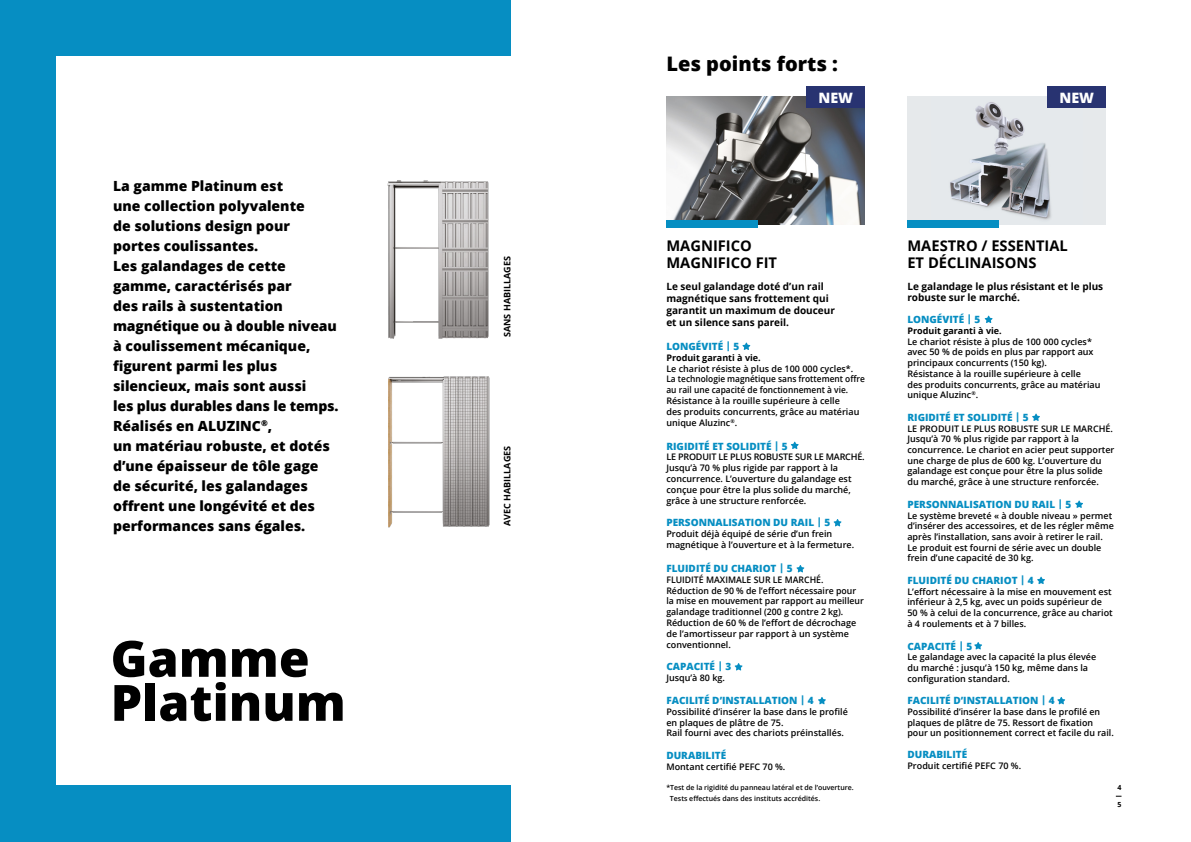
<style>
.page{position:relative;width:1191px;height:842px;background:#fff}
.page>*{position:absolute;margin:0;border:0;box-sizing:border-box;transform-origin:0 0}
.t1{font:800 50px/44px "Open Sans";color:#000}
.t2{font:800 20px "Open Sans";color:#000}
.t3{font:700 14.7px/17px "Open Sans";color:#000}
.t4{font:800 14.3px "Open Sans";color:#fff}
.t5{font:800 14px/20px "Open Sans";color:#000}
.t6{font:800 10px "Open Sans";color:#068ec2}
.t7{font:700 10px/12px "Open Sans";color:#000}
.t8{font:600 9px/10.7px "Open Sans";color:#000}
.t9{font:700 9px "Open Sans";color:#000}
.t10{font:600 7px "Open Sans";color:#000}
.t11{font:700 7px "Open Sans";color:#000}
</style>
<div class="page">
<div style="left:0;top:0;width:510px;height:842px;background:#068ec2"></div>
<div style="left:57px;top:57px;width:479px;height:728px;background:#fff"></div>
<img style="left:388px;top:376px;width:102px;height:152px">
<img style="left:387px;top:180px;width:102px;height:159px">
<img style="left:666px;top:96px;width:199px;height:128px">
<div style="left:666px;top:221px;width:92px;height:7px;background:#068ec2"></div>
<div style="left:907px;top:96px;width:199px;height:128px;background:#e6e9eb"></div>
<img style="left:931px;top:102px;width:120px;height:119px">
<div style="left:907px;top:221px;width:92px;height:7px;background:#068ec2"></div>
<div style="left:806px;top:87px;width:59px;height:21px;background:#283371"></div>
<div style="left:1047px;top:87px;width:59px;height:21px;background:#283371"></div>
<svg style="left:742px;top:343px;width:8px;height:7px"></svg>
<svg style="left:984px;top:316px;width:8px;height:7px"></svg>
<svg style="left:1032px;top:414px;width:8px;height:7px"></svg>
<svg style="left:1075px;top:500px;width:8px;height:8px"></svg>
<svg style="left:1037px;top:577px;width:8px;height:7px"></svg>
<svg style="left:974px;top:642px;width:8px;height:7px"></svg>
<svg style="left:1057px;top:697px;width:8px;height:7px"></svg>
<svg style="left:791px;top:442px;width:7px;height:7px"></svg>
<svg style="left:833px;top:519px;width:8px;height:7px"></svg>
<svg style="left:796px;top:565px;width:8px;height:7px"></svg>
<svg style="left:734px;top:663px;width:8px;height:7px"></svg>
<svg style="left:818px;top:697px;width:8px;height:7px"></svg>
<p class="t5" style="left:113px;top:175px;width:227px">La gamme Platinum est<br>une collection polyvalente<br>de solutions design pour portes coulissantes.<br>Les galandages de cette gamme, caractérisés par<br>des rails à sustentation magnétique ou à double niveau à coulissement mécanique, figurent parmi les plus silencieux, mais sont aussi<br>les plus durables dans le temps.<br>Réalisés en ALUZINC<sup>®</sup>,<br>un matériau robuste, et dotés d’une épaisseur de tôle gage de sécurité, les galandages offrent une longévité et des performances sans égales.</p>
<h1 class="t1" style="left:111px;top:634px;width:237px">Gamme<br>Platinum</h1>
<p class="t9" style="left:501px;top:337px;width:82px;rotate:-90deg">SANS HABILLAGES</p>
<p class="t9" style="left:501px;top:526px;width:82px;rotate:-90deg">AVEC HABILLAGES</p>
<h2 class="t2" style="left:666px;top:48px;width:173px">Les points forts :</h2>
<h3 class="t4" style="left:818px;top:86px;width:36px">NEW</h3>
<h3 class="t4" style="left:1059px;top:86px;width:36px">NEW</h3>
<h3 class="t3" style="left:666px;top:237px;width:112px">MAGNIFICO<br>MAGNIFICO FIT</h3>
<p class="t7" style="left:666px;top:280px;width:170px">Le seul galandage doté d’un rail magnétique sans frottement qui garantit un maximum de douceur et un silence sans pareil.</p>
<p class="t6" style="left:666px;top:339px;width:74px">LONGÉVITÉ | 5</p>
<p class="t9" style="left:666px;top:351px;width:96px">Produit garanti à vie.</p>
<p class="t8" style="left:666px;top:363px;width:200px">Le chariot résiste à plus de 100 000 cycles*.<br>La technologie magnétique sans frottement offre au rail une capacité de fonctionnement à vie.<br>Résistance à la rouille supérieure à celle<br>des produits concurrents, grâce au matériau unique Aluzinc<sup>®</sup>.</p>
<p class="t6" style="left:666px;top:438px;width:123px">RIGIDITÉ ET SOLIDITÉ | 5</p>
<p class="t8" style="left:666px;top:451px;width:200px">LE PRODUIT LE PLUS ROBUSTE SUR LE MARCHÉ.<br>Jusqu’à 70 % plus rigide par rapport à la concurrence. L’ouverture du galandage est conçue pour être la plus solide du marché, grâce à une structure renforcée.</p>
<p class="t6" style="left:666px;top:515px;width:165px">PERSONNALISATION DU RAIL | 5</p>
<p class="t8" style="left:666px;top:528px;width:189px">Produit déjà équipé de série d’un frein magnétique à l’ouverture et à la fermeture.</p>
<p class="t6" style="left:666px;top:561px;width:128px">FLUIDITÉ DU CHARIOT | 5</p>
<p class="t8" style="left:666px;top:574px;width:199px">FLUIDITÉ MAXIMALE SUR LE MARCHÉ.<br>Réduction de 90 % de l’effort nécessaire pour la mise en mouvement par rapport au meilleur galandage traditionnel (200 g contre 2 kg).<br>Réduction de 60 % de l’effort de décrochage de l’amortisseur par rapport à un système conventionnel.</p>
<p class="t6" style="left:666px;top:659px;width:66px">CAPACITÉ | 3</p>
<p class="t8" style="left:666px;top:672px;width:60px">Jusqu’à 80 kg.</p>
<p class="t6" style="left:666px;top:693px;width:149px">FACILITÉ D’INSTALLATION | 4</p>
<p class="t8" style="left:666px;top:706px;width:183px">Possibilité d’insérer la base dans le profilé en plaques de plâtre de 75.<br>Rail fourni avec des chariots préinstallés.</p>
<p class="t6" style="left:666px;top:748px;width:61px">DURABILITÉ</p>
<p class="t8" style="left:666px;top:761px;width:120px">Montant certifié PEFC 70 %.</p>
<p class="t10" style="left:666px;top:783px;width:189px">*Test de la rigidité du panneau latéral et de l’ouverture.</p>
<p class="t10" style="left:670px;top:794px;width:152px">Tests effectués dans des instituts accrédités.</p>
<h3 class="t3" style="left:907px;top:237px;width:162px">MAESTRO / ESSENTIAL<br>ET DÉCLINAISONS</h3>
<p class="t7" style="left:907px;top:281px;width:197px;line-height:10.7px">Le galandage le plus résistant et le plus robuste sur le marché.</p>
<p class="t6" style="left:907px;top:312px;width:74px">LONGÉVITÉ | 5</p>
<p class="t9" style="left:907px;top:324px;width:96px">Produit garanti à vie.</p>
<p class="t8" style="left:907px;top:336px;width:194px">Le chariot résiste à plus de 100 000 cycles* avec 50 % de poids en plus par rapport aux principaux concurrents (150 kg).<br>Résistance à la rouille supérieure à celle<br>des produits concurrents, grâce au matériau unique Aluzinc<sup>®</sup>.</p>
<p class="t6" style="left:907px;top:410px;width:123px">RIGIDITÉ ET SOLIDITÉ | 5</p>
<p class="t8" style="left:907px;top:423px;width:209px">LE PRODUIT LE PLUS ROBUSTE SUR LE MARCHÉ.<br>Jusqu’à 70 % plus rigide par rapport à la concurrence. Le chariot en acier peut supporter une charge de plus de 600 kg. L’ouverture du galandage est conçue pour être la plus solide du marché, grâce à une structure renforcée.</p>
<p class="t6" style="left:907px;top:497px;width:165px">PERSONNALISATION DU RAIL | 5</p>
<p class="t8" style="left:907px;top:510px;width:208px">Le système breveté « à double niveau » permet d’insérer des accessoires, et de les régler même après l’installation, sans avoir à retirer le rail.<br>Le produit est fourni de série avec un double frein d’une capacité de 30 kg.</p>
<p class="t6" style="left:907px;top:573px;width:128px">FLUIDITÉ DU CHARIOT | 4</p>
<p class="t8" style="left:907px;top:586px;width:207px">L’effort nécessaire à la mise en mouvement est inférieur à 2,5 kg, avec un poids supérieur de 50 % à celui de la concurrence, grâce au chariot à 4 roulements et à 7 billes.</p>
<p class="t6" style="left:907px;top:638px;width:66px">CAPACITÉ | 5</p>
<p class="t8" style="left:907px;top:651px;width:190px">Le galandage avec la capacité la plus élevée du marché : jusqu’à 150 kg, même dans la configuration standard.</p>
<p class="t6" style="left:907px;top:693px;width:149px">FACILITÉ D’INSTALLATION | 4</p>
<p class="t8" style="left:907px;top:706px;width:208px">Possibilité d’insérer la base dans le profilé en plaques de plâtre de 75. Ressort de fixation pour un positionnement correct et facile du rail.</p>
<p class="t6" style="left:907px;top:747px;width:61px">DURABILITÉ</p>
<p class="t8" style="left:907px;top:760px;width:115px">Produit certifié PEFC 70 %.</p>
<p class="t11" style="left:1117px;top:782px;width:5px">4</p>
<p class="t11" style="left:1117px;top:800px;width:5px">5</p>
</div>
